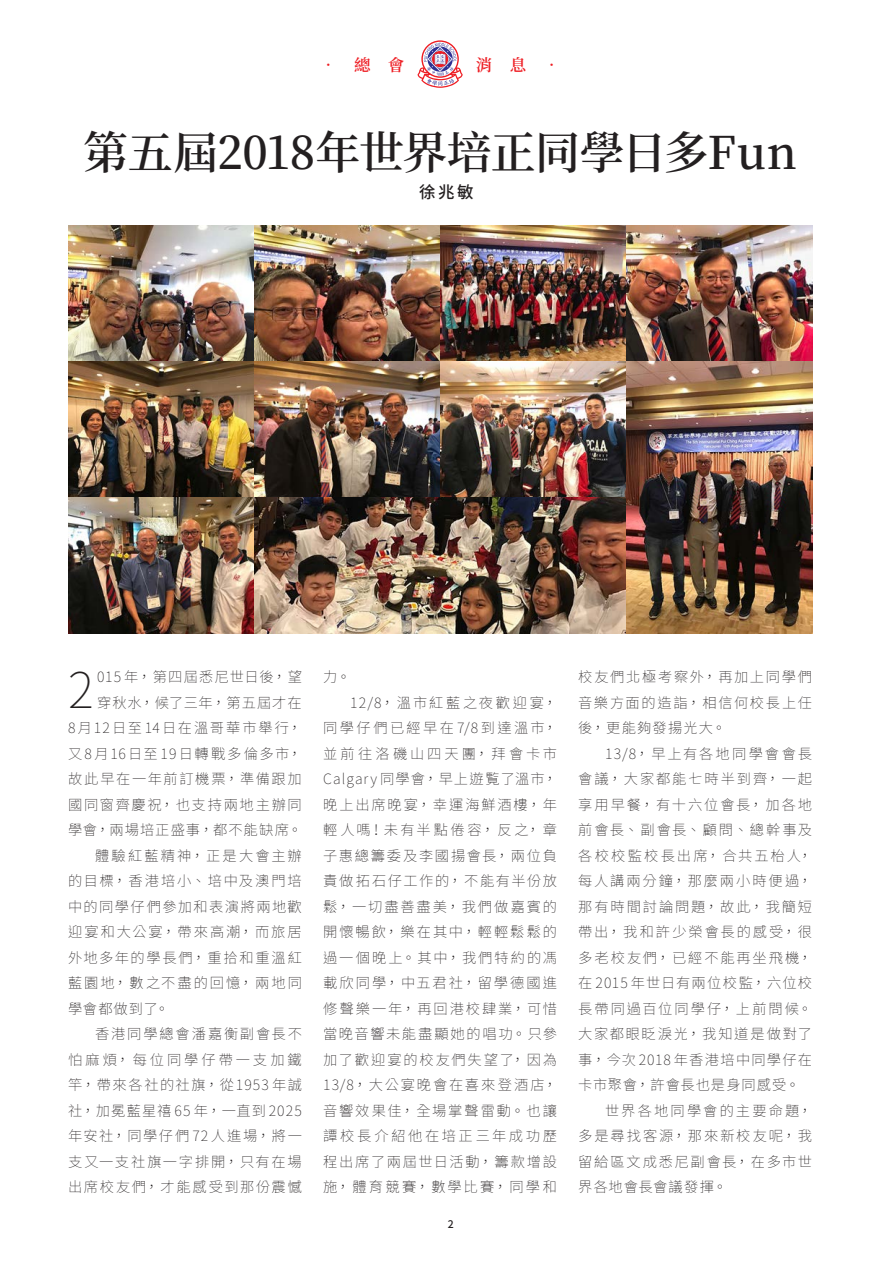
<style>
.page{position:relative;width:893px;height:1263px;background:#fff}
.page>*{position:absolute;margin:0;border:0;box-sizing:border-box;transform-origin:0 0}
.內文_DropCap{font:200 49.35px "Source Han Sans TW";color:#231f20}
.大題{font:600 45px "Source Han Serif TC";letter-spacing:-.015em;color:#231f20}
.t1{font:600 16.5px "Source Han Serif TC";color:#ee1d23}
.Author{font:500 16.5px "Source Han Sans TW";color:#231f20}
.內文__首2次0{font:200 14.25px/25.5px "Source Han Sans TW";letter-spacing:.12em;color:#231f20;text-align:justify}
.內文_DropCap-2{font:200 14.25px/25.5px "Source Han Sans TW";letter-spacing:.105em;color:#231f20;text-align:right}
.t2{font:500 10.5px "Source Han Sans TW";color:#231f20}
</style>
<div class="page">
<svg style="left:418px;top:40px;width:45px;height:48px"></svg>
<img style="left:68px;top:225px;width:744px;height:408px">
<p class="t1" style="left:320px;top:55px;width:86px">• 總 會</p>
<p class="t1" style="left:476px;top:55px;width:86px">消 息 •</p>
<p class="大題" style="left:83px;top:127px;width:715px">第五屆2018年世界培正同學日多Fun</p>
<p class="Author" style="left:419px;top:182px;width:56px">徐兆敏</p>
<p class="內文_DropCap-2" style="left:68px;top:665px;width:235px">015 年，第四屆悉尼世日後，望<br>穿秋水，候了三年，第五屆才在<br>8月12日至14日在溫哥華市舉行，又8月16日至19日轉戰多倫多市，故此早在一年前訂機票，準備跟加國同窗齊慶祝，也支持兩地主辦同學會，兩場培正盛事，都不能缺席。</p>
<p class="內文__首2次0" style="left:68px;top:843px;width:235px;text-indent:27px">體驗紅藍精神，正是大會主辦的目標，香港培小、培中及澳門培中的同學仔們參加和表演將兩地歡迎宴和大公宴，帶來高潮，而旅居外地多年的學長們，重拾和重溫紅藍園地，數之不盡的回憶，兩地同學會都做到了。</p>
<p class="內文__首2次0" style="left:68px;top:1022px;width:235px;text-indent:27px">香港同學總會潘嘉衡副會長不怕麻煩，每位同學仔帶一支加鐵竿，帶來各社的社旗，從1953 年誠社，加冕藍星禧 65 年，一直到 2025年安社，同學仔們72人進場，將一支又一支社旗一字排開，只有在場出席校友們，才能感受到那份震憾</p>
<p class="內文_DropCap" style="left:68px;top:662px;width:27px">2</p>
<p class="內文__首2次0" style="left:323px;top:665px;width:29px">力。</p>
<p class="內文__首2次0" style="left:323px;top:690px;width:235px;text-indent:27px">12/8，溫市紅藍之夜歡迎宴，同學仔們已經早在7/8到達溫市，並前往洛磯山四天團，拜會卡市Calgary 同學會，早上遊覧了溫市，晚上出席晚宴，幸運海鮮酒樓，年輕人嗎！未有半點倦容，反之，章子惠總籌委及李國揚會長，兩位負責做拓石仔工作的，不能有半份放鬆，一切盡善盡美，我們做嘉賓的開懷暢飲，樂在其中，輕輕鬆鬆的過一個晚上。其中，我們特約的馮載欣同學，中五君社，留學德國進修聲樂一年，再回港校肆業，可惜當晚音響未能盡顯她的唱功。只參加了歡迎宴的校友們失望了，因為13/8，大公宴晚會在喜來登酒店，音響效果佳，全場掌聲雷動。也讓譚校長介紹他在培正三年成功歷程出席了兩屆世日活動，籌款增設施，體育競賽，數學比賽，同學和</p>
<p class="t2" style="left:448px;top:1218px;width:7px">2</p>
<p class="內文__首2次0" style="left:578px;top:665px;width:235px">校友們北極考察外，再加上同學們音樂方面的造詣，相信何校長上任後，更能夠發揚光大。</p>
<p class="內文__首2次0" style="left:578px;top:741px;width:235px;text-indent:27px">13/8，早上有各地同學會會長會議，大家都能七時半到齊，一起享用早餐，有十六位會長，加各地前會長、副會長、顧問、總幹事及各校校監校長出席，合共五枱人，每人講兩分鐘，那麼兩小時便過，那有時間討論問題，故此，我簡短帶出，我和許少榮會長的感受，很多老校友們，已經不能再坐飛機，在 2015 年世日有兩位校監，六位校長帶同過百位同學仔，上前問候。大家都眼眨淚光，我知道是做對了事，今次 2018 年香港培中同學仔在卡市聚會，許會長也是身同感受。</p>
<p class="內文__首2次0" style="left:578px;top:1098px;width:235px;text-indent:27px">世界各地同學會的主要命題，多是尋找客源，那來新校友呢，我留給區文成悉尼副會長，在多市世界各地會長會議發揮。</p>
</div>
